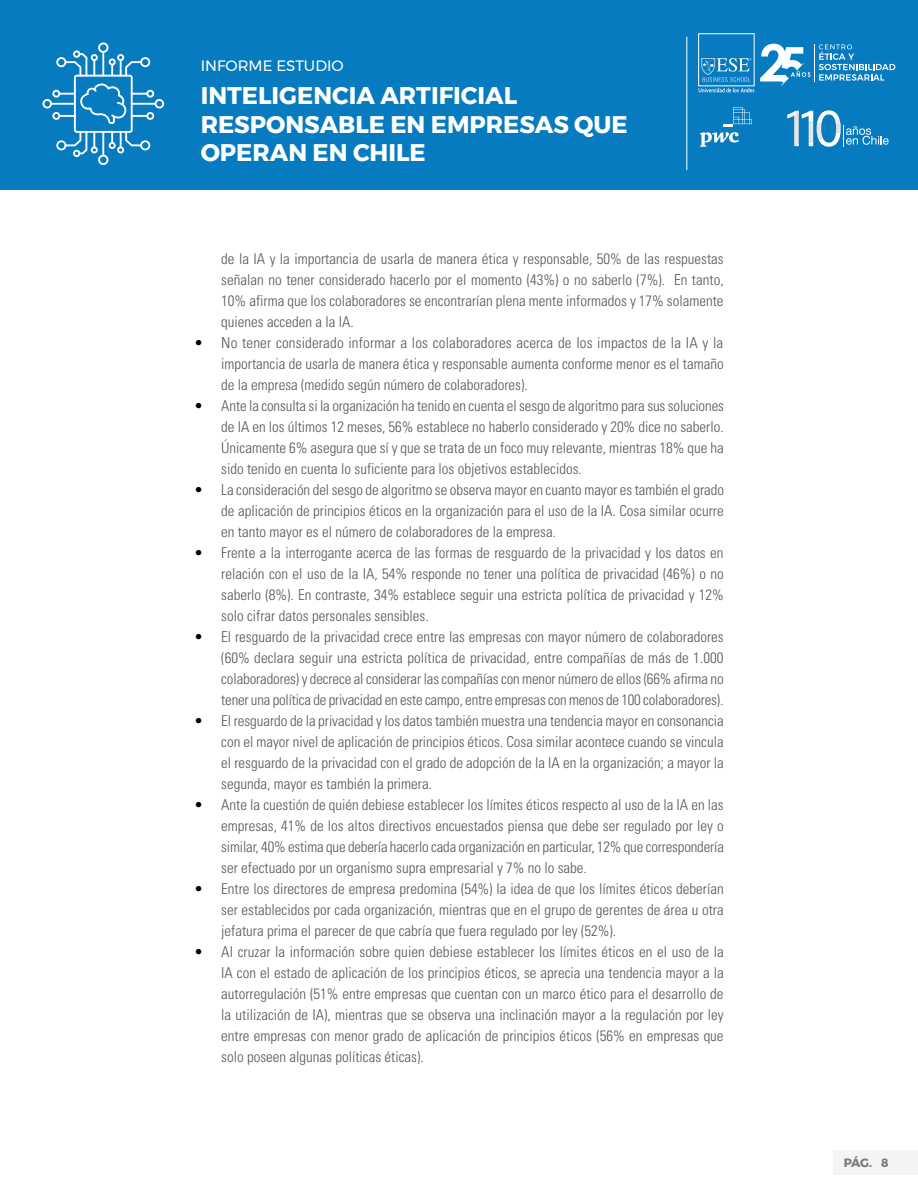
<style>
.page{position:relative;width:918px;height:1188px;background:#fff}
.page>*{position:absolute;margin:0;border:0;box-sizing:border-box;transform-origin:0 0}
.t1{font:700 24px/28.5px "Montserrat";color:#fff}
.t2{font:300 condensed 15px/21px "Univers LT Std";color:#575756;text-align:justify}
.t3{font:15px "Montserrat";color:#fff}
.t4{font:700 12px "Montserrat";color:#000}
.s1{color:#000}
</style>
<div class="page">
<div style="left:0;top:0;width:918px;height:189px;background:#077bc0"></div>
<hr style="left:686px;top:37px;width:1px;height:133px;background:#fff">
<svg style="left:42px;top:43px;width:122px;height:122px"></svg>
<hr style="left:814px;top:44px;width:1px;height:37px;background:#fff">
<svg style="left:819px;top:44px;width:76px;height:37px"></svg>
<div style="left:698px;top:33px;width:57px;height:53px;border:1px solid #fff"></div>
<svg style="left:701px;top:58px;width:51px;height:24px"></svg>
<svg style="left:699px;top:88px;width:55px;height:4px"></svg>
<svg style="left:760px;top:44px;width:50px;height:42px"></svg>
<svg style="left:700px;top:107px;width:52px;height:40px"></svg>
<svg style="left:787px;top:110px;width:102px;height:37px"></svg>
<div style="left:833px;top:1150px;width:85px;height:24px;background:#f4f4f4"></div>
<p class="t3" style="left:201px;top:54px;width:145px">INFORME ESTUDIO</p>
<h1 class="t1" style="left:201px;top:81px;width:429px">INTELIGENCIA ARTIFICIAL<br>RESPONSABLE EN EMPRESAS QUE<br>OPERAN EN CHILE</h1>
<p class="t2" style="left:221px;top:249px;width:504px">de la IA y la importancia de usarla de manera ética y responsable, 50% de las respuestas señalan no tener considerado hacerlo por el momento (43%) o no saberlo (7%). En tanto, 10% afirma que los colaboradores se encontrarían plena mente informados y 17% solamente quienes acceden a la IA.</p>
<p class="t2" style="left:221px;top:333px;width:504px;text-indent:-27px"><span class="s1">•</span> No tener considerado informar a los colaboradores acerca de los impactos de la IA y la importancia de usarla de manera ética y responsable aumenta conforme menor es el tamaño de la empresa (medido según número de colaboradores).</p>
<p class="t2" style="left:221px;top:396px;width:504px;text-indent:-27px"><span class="s1">•</span> Ante la consulta si la organización ha tenido en cuenta el sesgo de algoritmo para sus soluciones de IA en los últimos 12 meses, 56% establece no haberlo considerado y 20% dice no saberlo.<br>Únicamente 6% asegura que sí y que se trata de un foco muy relevante, mientras 18% que ha sido tenido en cuenta lo suficiente para los objetivos establecidos.</p>
<p class="t2" style="left:221px;top:480px;width:504px;text-indent:-27px"><span class="s1">•</span> La consideración del sesgo de algoritmo se observa mayor en cuanto mayor es también el grado de aplicación de principios éticos en la organización para el uso de la IA. Cosa similar ocurre en tanto mayor es el número de colaboradores de la empresa.</p>
<p class="t2" style="left:221px;top:543px;width:504px;text-indent:-27px"><span class="s1">•</span> Frente a la interrogante acerca de las formas de resguardo de la privacidad y los datos en relación con el uso de la IA, 54% responde no tener una política de privacidad (46%) o no saberlo (8%). En contraste, 34% establece seguir una estricta política de privacidad y 12% solo cifrar datos personales sensibles.</p>
<p class="t2" style="left:221px;top:627px;width:504px;text-indent:-27px"><span class="s1">•</span> El resguardo de la privacidad crece entre las empresas con mayor número de colaboradores (60% declara seguir una estricta política de privacidad, entre compañías de más de 1.000 colaboradores) y decrece al considerar las compañías con menor número de ellos (66% afirma no tener una política de privacidad en este campo, entre empresas con menos de 100 colaboradores).</p>
<p class="t2" style="left:221px;top:711px;width:504px;text-indent:-27px"><span class="s1">•</span> El resguardo de la privacidad y los datos también muestra una tendencia mayor en consonancia con el mayor nivel de aplicación de principios éticos. Cosa similar acontece cuando se vincula el resguardo de la privacidad con el grado de adopción de la IA en la organización; a mayor la segunda, mayor es también la primera.</p>
<p class="t2" style="left:221px;top:795px;width:504px;text-indent:-27px"><span class="s1">•</span> Ante la cuestión de quién debiese establecer los límites éticos respecto al uso de la IA en las empresas, 41% de los altos directivos encuestados piensa que debe ser regulado por ley o similar, 40% estima que debería hacerlo cada organización en particular, 12% que correspondería ser efectuado por un organismo supra empresarial y 7% no lo sabe.</p>
<p class="t2" style="left:221px;top:879px;width:504px;text-indent:-27px"><span class="s1">•</span> Entre los directores de empresa predomina (54%) la idea de que los límites éticos deberían ser establecidos por cada organización, mientras que en el grupo de gerentes de área u otra jefatura prima el parecer de que cabría que fuera regulado por ley (52%).</p>
<p class="t2" style="left:221px;top:942px;width:504px;text-indent:-27px"><span class="s1">•</span> Al cruzar la información sobre quien debiese establecer los límites éticos en el uso de la IA con el estado de aplicación de los principios éticos, se aprecia una tendencia mayor a la autorregulación (51% entre empresas que cuentan con un marco ético para el desarrollo de la utilización de IA), mientras que se observa una inclinación mayor a la regulación por ley entre empresas con menor grado de aplicación de principios éticos (56% en empresas que solo poseen algunas políticas éticas).</p>
<p class="t4" style="left:844px;top:1153px;width:47px">PÁG. 8</p>
</div>
